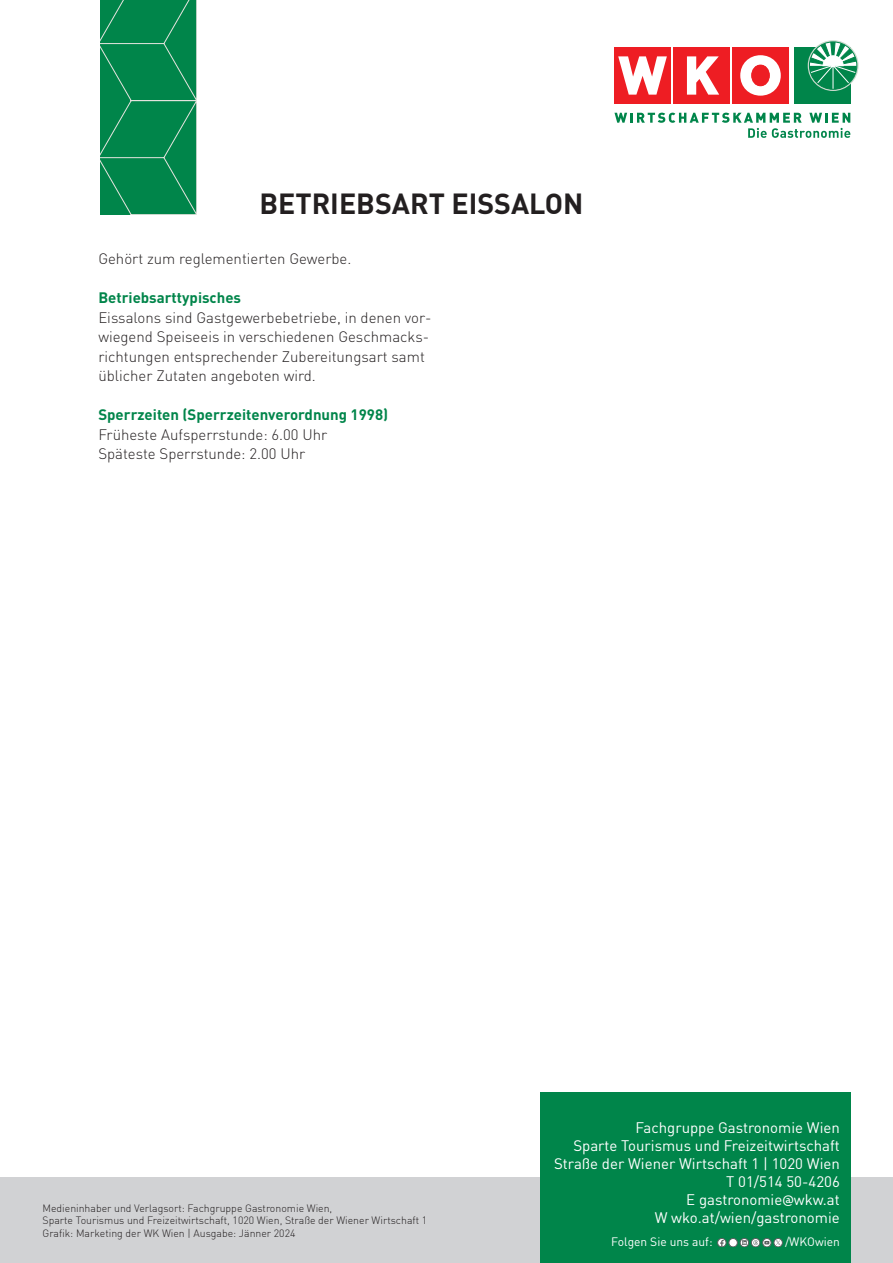
<style>
.page{position:relative;width:893px;height:1263px;background:#fff}
.page>*{position:absolute;margin:0;border:0;box-sizing:border-box;transform-origin:0 0}
.t1{font:700 28.5px "DIN";color:#231f20}
.t2{font:300 15px/19.5px "DIN Pro";color:#231f20}
.t3{font:15px/18px "DIN";color:#fff;text-align:right}
.t4{font:700 15px "DIN Pro";color:#00854a}
.t5{font:12px "DIN";color:#fff}
.t6{font:300 10.5px/12.6px "DIN";color:#231f20}
.s1{font-family:"Trebuchet MS"}
</style>
<div class="page">
<div style="left:794px;top:48px;width:56px;height:56px;background:#00854a"></div>
<div style="left:732px;top:48px;width:57px;height:56px;background:#ee1d23"></div>
<div style="left:673px;top:48px;width:57px;height:56px;background:#ee1d23"></div>
<svg style="left:687px;top:56px;width:32px;height:39px"></svg>
<div style="left:614px;top:48px;width:57px;height:56px;background:#ee1d23"></div>
<svg style="left:618px;top:56px;width:49px;height:39px"></svg>
<svg style="left:740px;top:55px;width:41px;height:41px"></svg>
<div style="left:752px;top:65px;width:17px;height:21px;background:#ee1d23;border-radius:50%"></div>
<div style="left:751px;top:65px;width:19px;height:21px;border:1px solid #ee1d23;border-radius:50%"></div>
<svg style="left:808px;top:42px;width:50px;height:48px"></svg>
<svg style="left:614px;top:113px;width:236px;height:25px"></svg>
<svg style="left:100px;top:0;width:97px;height:215px;background:#0a8950"></svg>
<div style="left:0;top:1178px;width:893px;height:85px;background:#d1d2d4"></div>
<div style="left:540px;top:1093px;width:310px;height:170px;background:#00854a"></div>
<div style="left:774px;top:1238px;width:8px;height:9px;border:1px solid #5b5e5f;border-radius:50%"></div>
<svg style="left:776px;top:1240px;width:4px;height:5px"></svg>
<div style="left:729px;top:1238px;width:8px;height:9px;border:1px solid #5b5e5f;border-radius:50%"></div>
<svg style="left:731px;top:1240px;width:4px;height:5px"></svg>
<div style="left:751px;top:1238px;width:9px;height:9px;border:1px solid #5b5e5f;border-radius:50%"></div>
<div style="left:763px;top:1238px;width:8px;height:9px;border:1px solid #5b5e5f;border-radius:50%"></div>
<svg style="left:764px;top:1241px;width:5px;height:3px"></svg>
<div style="left:718px;top:1238px;width:8px;height:9px;border:1px solid #5b5e5f;border-radius:50%"></div>
<svg style="left:720px;top:1240px;width:4px;height:7px"></svg>
<div style="left:740px;top:1238px;width:9px;height:9px;border:1px solid #5b5e5f;border-radius:50%"></div>
<svg style="left:742px;top:1240px;width:16px;height:5px"></svg>
<h1 class="t1" style="left:259px;top:185px;width:326px">BETRIEBSART EISSALON</h1>
<p class="t2" style="left:98px;top:248px;width:255px">Gehört zum reglementierten Gewerbe.</p>
<p class="t4" style="left:98px;top:287px;width:144px">Betriebsarttypisches</p>
<p class="t2" style="left:98px;top:307px;width:335px">Eissalons sind Gastgewerbebetriebe, in denen vor&shy;wiegend Speiseeis in verschiedenen Geschmacks&shy;richtungen entsprechender Zubereitungsart samt üblicher Zutaten angeboten wird.</p>
<p class="t4" style="left:98px;top:404px;width:291px">Sperrzeiten (Sperrzeitenverordnung 1998)</p>
<p class="t2" style="left:98px;top:424px;width:230px">Früheste Aufsperrstunde: 6.00 Uhr<br>Späteste Sperrstunde: 2.00 Uhr</p>
<p class="t6" style="left:43px;top:1201px;width:386px">Medieninhaber und Verlagsort: Fachgruppe Gastronomie Wien,<br>Sparte Tourismus und Freizeitwirtschaft, 1020 Wien, Straße der Wiener Wirtschaft 1<br>Grafik: Marketing der WK Wien | Ausgabe: Jänner 2024</p>
<p class="t3" style="left:554px;top:1118px;width:287px">Fachgruppe Gastronomie Wien<br>Sparte Tourismus und Freizeitwirtschaft<br>Straße der Wiener Wirtschaft 1 | 1020 Wien<br>T 01/514 50-4206<br>E gastronomie<span class="s1">@</span>wkw.at<br>W wko.at/wien/gastronomie</p>
<p class="t5" style="left:611px;top:1234px;width:103px">Folgen Sie uns auf:</p>
<p class="t5" style="left:785px;top:1234px;width:56px">/WKOwien</p>
</div>
